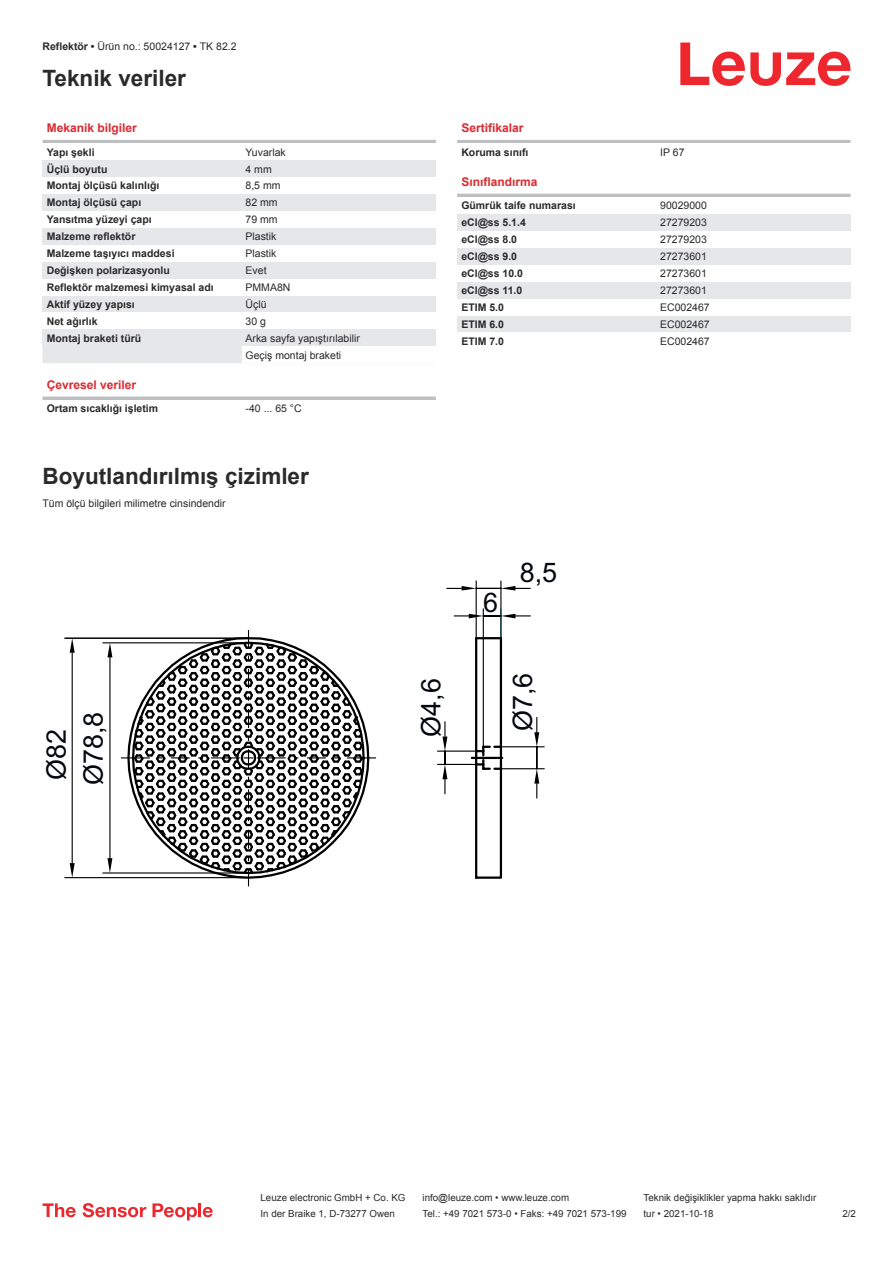
<style>
.page{position:relative;width:893px;height:1263px;background:#fff}
.page>*{position:absolute;margin:0;border:0;box-sizing:border-box;transform-origin:0 0}
.t1{font:27px/37.2px "Arial";color:#04080f}
.t2{font:700 22.5px "Arial";color:#2b292a}
.t3{font:700 12px "Arial";color:#db2a30}
.t4{font:700 10.5px "Arial";color:#2b292a}
.t5{font:10.5px/17px "Arial";color:#2b292a}
.t6{font:9.75px "Arial";color:#2b292a}
.s1{font-weight:700}
</style>
<div class="page">
<svg style="left:680px;top:43px;width:170px;height:43px"></svg>
<div style="left:43px;top:346px;width:199px;height:17px;background:#e6e7e9"></div>
<hr style="left:43px;top:140px;width:393px;height:3px;background:#bdbfc1">
<div style="left:43px;top:160px;width:199px;height:17px;background:#e6e7e9"></div>
<div style="left:242px;top:160px;width:194px;height:17px;background:#e6e7e9"></div>
<div style="left:43px;top:194px;width:199px;height:17px;background:#e6e7e9"></div>
<div style="left:242px;top:194px;width:194px;height:17px;background:#e6e7e9"></div>
<div style="left:43px;top:228px;width:199px;height:17px;background:#e6e7e9"></div>
<div style="left:242px;top:228px;width:194px;height:17px;background:#e6e7e9"></div>
<div style="left:43px;top:262px;width:199px;height:17px;background:#e6e7e9"></div>
<div style="left:242px;top:262px;width:194px;height:17px;background:#e6e7e9"></div>
<div style="left:43px;top:296px;width:199px;height:16px;background:#e6e7e9"></div>
<div style="left:242px;top:296px;width:194px;height:16px;background:#e6e7e9"></div>
<div style="left:43px;top:329px;width:199px;height:17px;background:#e6e7e9"></div>
<div style="left:242px;top:329px;width:194px;height:17px;background:#e6e7e9"></div>
<svg style="left:43px;top:396px;width:393px;height:4px;background:#c5c7c9"></svg>
<hr style="left:457px;top:140px;width:393px;height:3px;background:#bdbfc1">
<hr style="left:457px;top:194px;width:393px;height:3px;background:#bdbfc1">
<div style="left:457px;top:214px;width:200px;height:17px;background:#e6e7e9"></div>
<div style="left:657px;top:214px;width:193px;height:17px;background:#e6e7e9"></div>
<div style="left:457px;top:248px;width:200px;height:17px;background:#e6e7e9"></div>
<div style="left:657px;top:248px;width:193px;height:17px;background:#e6e7e9"></div>
<div style="left:457px;top:282px;width:200px;height:17px;background:#e6e7e9"></div>
<div style="left:657px;top:282px;width:193px;height:17px;background:#e6e7e9"></div>
<div style="left:457px;top:316px;width:200px;height:16px;background:#e6e7e9"></div>
<div style="left:657px;top:316px;width:193px;height:16px;background:#e6e7e9"></div>
<svg style="left:43px;top:1203px;width:33px;height:14px"></svg>
<svg style="left:83px;top:1203px;width:63px;height:14px"></svg>
<svg style="left:153px;top:1203px;width:44px;height:17px"></svg>
<hr style="left:198px;top:1203px;width:3px;height:14px;background:#ed272d">
<svg style="left:203px;top:1207px;width:10px;height:10px"></svg>
<hr style="left:65px;top:877px;width:184px;height:1px;background:#000001">
<hr style="left:65px;top:638px;width:184px;height:1px;background:#000001">
<hr style="left:72px;top:653px;width:1px;height:210px;background:#000001">
<svg style="left:70px;top:863px;width:5px;height:15px"></svg>
<svg style="left:70px;top:638px;width:5px;height:15px"></svg>
<hr style="left:103px;top:872px;width:146px;height:1px;background:#000001">
<hr style="left:103px;top:642px;width:146px;height:1px;background:#000001">
<hr style="left:109px;top:657px;width:1px;height:201px;background:#000001">
<svg style="left:107px;top:858px;width:5px;height:15px"></svg>
<svg style="left:107px;top:643px;width:5px;height:14px"></svg>
<hr style="left:437px;top:750px;width:40px;height:2px;background:#000001">
<hr style="left:437px;top:764px;width:40px;height:1px;background:#000001">
<svg style="left:442px;top:722px;width:5px;height:72px"></svg>
<svg style="left:121px;top:630px;width:255px;height:256px"></svg>
<hr style="left:500px;top:746px;width:44px;height:1px;background:#000001">
<hr style="left:500px;top:768px;width:44px;height:1px;background:#000001">
<svg style="left:454px;top:609px;width:85px;height:270px"></svg>
<hr style="left:476px;top:581px;width:1px;height:57px;background:#000001">
<hr style="left:500px;top:581px;width:1px;height:57px;background:#000001">
<svg style="left:447px;top:586px;width:83px;height:4px"></svg>
<hr style="left:476px;top:637px;width:25px;height:2px;background:#000001">
<p class="t5" style="left:43px;top:38px;width:196px"><span class="s1">Reflektör •</span> Ürün no.: 50024127 <span class="s1">•</span> TK 82.2</p>
<h2 class="t2" style="left:43px;top:70px;width:145px">Teknik veriler</h2>
<p class="t3" style="left:47px;top:123px;width:92px">Mekanik bilgiler</p>
<p class="t4" style="left:47px;top:145px;width:49px">Yapı şekli</p>
<p class="t5" style="left:246px;top:144px;width:42px">Yuvarlak</p>
<p class="t4" style="left:47px;top:161px;width:62px">Üçlü boyutu</p>
<p class="t5" style="left:246px;top:160px;width:28px">4 mm</p>
<p class="t4" style="left:47px;top:178px;width:114px">Montaj ölçüsü kalınlığı</p>
<p class="t5" style="left:246px;top:177px;width:37px">8,5 mm</p>
<p class="t4" style="left:47px;top:195px;width:96px">Montaj ölçüsü çapı</p>
<p class="t5" style="left:246px;top:194px;width:34px">82 mm</p>
<p class="t4" style="left:47px;top:212px;width:107px">Yansıtma yüzeyi çapı</p>
<p class="t5" style="left:246px;top:211px;width:34px">79 mm</p>
<p class="t4" style="left:47px;top:229px;width:90px">Malzeme reflektör</p>
<p class="t5" style="left:246px;top:228px;width:32px">Plastik</p>
<p class="t4" style="left:47px;top:246px;width:129px">Malzeme taşıyıcı maddesi</p>
<p class="t5" style="left:246px;top:245px;width:32px">Plastik</p>
<p class="t4" style="left:47px;top:263px;width:125px">Değişken polarizasyonlu</p>
<p class="t5" style="left:246px;top:262px;width:23px">Evet</p>
<p class="t4" style="left:47px;top:280px;width:168px">Reflektör malzemesi kimyasal adı</p>
<p class="t5" style="left:246px;top:279px;width:46px">PMMA8N</p>
<p class="t4" style="left:47px;top:297px;width:90px">Aktif yüzey yapısı</p>
<p class="t5" style="left:246px;top:296px;width:22px">Üçlü</p>
<p class="t4" style="left:47px;top:314px;width:52px">Net ağırlık</p>
<p class="t5" style="left:246px;top:312px;width:22px">30 g</p>
<p class="t4" style="left:47px;top:331px;width:96px">Montaj braketi türü</p>
<p class="t5" style="left:246px;top:329px;width:116px">Arka sayfa yapıştırılabilir<br>Geçiş montaj braketi</p>
<p class="t3" style="left:47px;top:380px;width:91px">Çevresel veriler</p>
<p class="t4" style="left:47px;top:401px;width:113px">Ortam sıcaklığı işletim</p>
<p class="t5" style="left:246px;top:400px;width:58px">-40 ... 65 °C</p>
<h2 class="t2" style="left:43px;top:460px;width:268px">Boyutlandırılmış çizimler</h2>
<p class="t5" style="left:43px;top:495px;width:185px">Tüm ölçü bilgileri milimetre cinsindendir</p>
<h1 class="t1" style="left:39px;top:785px;width:75px;rotate:-90deg">Ø82<br>Ø78,8</h1>
<p class="t3" style="left:461px;top:123px;width:64px">Sertifikalar</p>
<p class="t4" style="left:461px;top:145px;width:69px">Koruma sınıfı</p>
<p class="t5" style="left:660px;top:144px;width:26px">IP 67</p>
<p class="t3" style="left:461px;top:173px;width:78px">Sınıflandırma</p>
<p class="t4" style="left:461px;top:198px;width:116px">Gümrük taife numarası</p>
<p class="t5" style="left:660px;top:197px;width:48px">90029000</p>
<p class="t4" style="left:461px;top:219px;width:66px">eCl@ss 5.1.4</p>
<p class="t5" style="left:660px;top:214px;width:48px">27279203</p>
<p class="t4" style="left:461px;top:236px;width:57px">eCl@ss 8.0</p>
<p class="t5" style="left:660px;top:231px;width:48px">27279203</p>
<p class="t4" style="left:461px;top:252px;width:57px">eCl@ss 9.0</p>
<p class="t5" style="left:660px;top:248px;width:48px">27273601</p>
<p class="t4" style="left:461px;top:269px;width:63px">eCl@ss 10.0</p>
<p class="t5" style="left:660px;top:265px;width:48px">27273601</p>
<p class="t4" style="left:461px;top:286px;width:63px">eCl@ss 11.0</p>
<p class="t5" style="left:660px;top:282px;width:48px">27273601</p>
<p class="t4" style="left:461px;top:303px;width:44px">ETIM 5.0</p>
<p class="t5" style="left:660px;top:299px;width:51px">EC002467</p>
<p class="t4" style="left:461px;top:320px;width:44px">ETIM 6.0</p>
<p class="t5" style="left:660px;top:316px;width:51px">EC002467</p>
<p class="t4" style="left:461px;top:337px;width:44px">ETIM 7.0</p>
<p class="t5" style="left:660px;top:332px;width:51px">EC002467</p>
<h1 class="t1" style="left:483px;top:585px;width:17px">6</h1>
<h1 class="t1" style="left:520px;top:556px;width:39px">8,5</h1>
<h1 class="t1" style="left:414px;top:737px;width:60px;rotate:-90deg">Ø4,6</h1>
<h1 class="t1" style="left:505px;top:731px;width:60px;rotate:-90deg">Ø7,6</h1>
<p class="t6" style="left:261px;top:1191px;width:146px">Leuze electronic GmbH + Co. KG</p>
<p class="t6" style="left:423px;top:1191px;width:148px">info@leuze.com • www.leuze.com</p>
<p class="t6" style="left:644px;top:1191px;width:174px">Teknik değişiklikler yapma hakkı saklıdır</p>
<p class="t6" style="left:261px;top:1207px;width:136px">In der Braike 1, D-73277 Owen</p>
<p class="t6" style="left:423px;top:1207px;width:205px">Tel.: +49 7021 573-0 • Faks: +49 7021 573-199</p>
<p class="t6" style="left:644px;top:1207px;width:72px">tur • 2021-10-18</p>
<p class="t6" style="left:842px;top:1208px;width:15px">2 /2</p>
</div>
